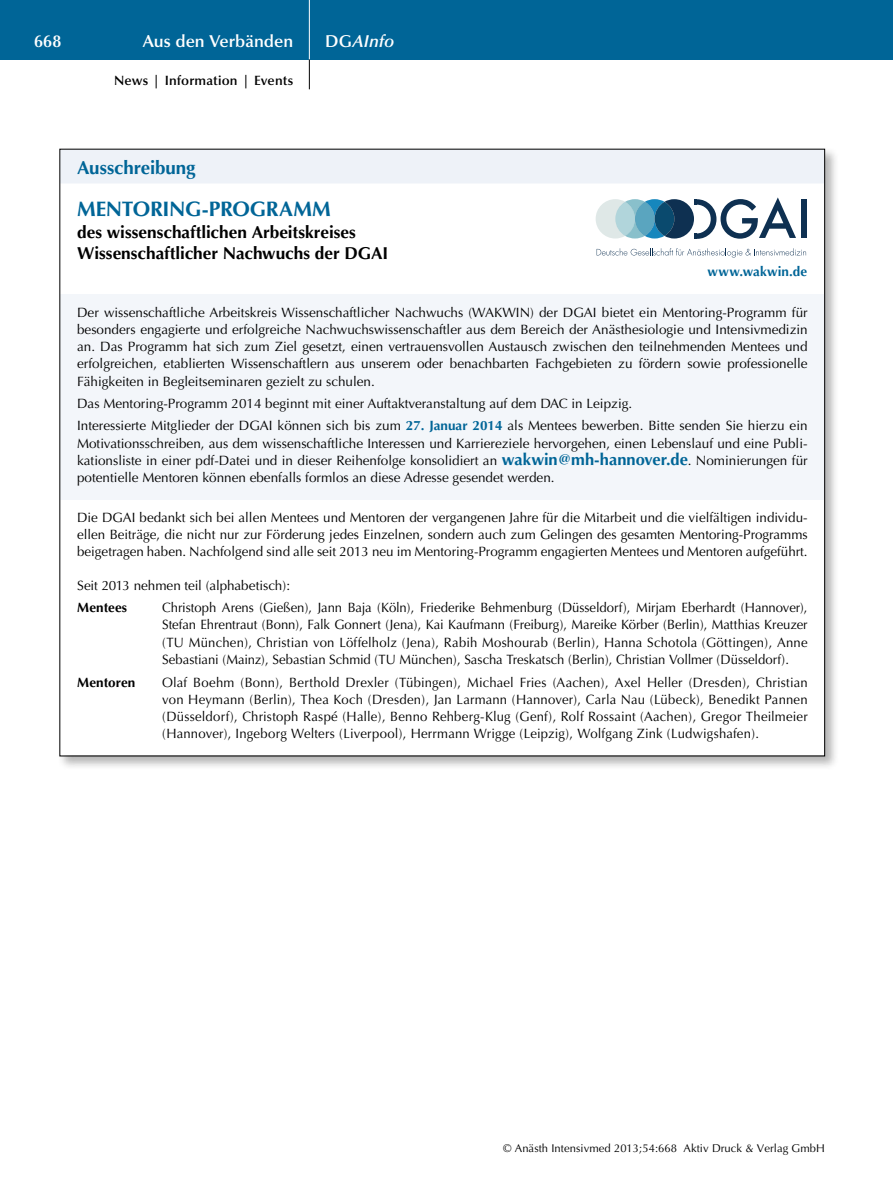
<style>
.page{position:relative;width:893px;height:1191px;background:#fff}
.page>*{position:absolute;margin:0;border:0;box-sizing:border-box;transform-origin:0 0}
.t1{font:700 21px "Optima";letter-spacing:-.015em;color:#006597}
.t2{font:700 18.75px "Optima";letter-spacing:-.005em;color:#006597}
.t3{font:700 17.25px/21px "Optima";color:#000}
.t4{font:600 17.25px "Optima";color:#fff}
.t5{font:italic 600 17.25px "Optima";color:#fff}
.t6{font:13.5px/17.2px "Optima";color:#000;text-align:justify}
.t7{font:600 13.5px "Optima";letter-spacing:.01em;color:#000}
.t8{font:700 13.5px "Optima";letter-spacing:.015em;color:#000}
.t9{font:700 13.5px "Optima";letter-spacing:.01em;color:#006597}
.t10{font:11.25px "Optima";letter-spacing:.005em;color:#000}
.s1{font-style:normal}
.s2{font-weight:700;color:#006597}
.s3{font-weight:700;font-size:16.5px;color:#006597}
</style>
<div class="page">
<div style="left:0;top:0;width:893px;height:60px;background:#006597"></div>
<hr style="left:309px;top:0;width:1px;height:60px;background:#fff">
<svg style="left:309px;top:60px;width:1px;height:29px"></svg>
<div style="left:57px;top:147px;width:782px;height:623px;background:#000;opacity:.3"></div>
<div style="left:60px;top:149px;width:765px;height:34px;background:#eef2f8"></div>
<svg style="left:62px;top:183px;width:761px;height:571px"></svg>
<div style="left:60px;top:294px;width:765px;height:205px;background:#f3f6fa"></div>
<div style="left:801px;top:200px;width:6px;height:38px;background:#0e3051"></div>
<svg style="left:597px;top:248px;width:209px;height:10px"></svg>
<svg style="left:596px;top:197px;width:200px;height:42px"></svg>
<p class="t4" style="left:34px;top:31px;width:29px">668</p>
<p class="t4" style="left:143px;top:31px;width:152px">Aus den Verbänden</p>
<p class="t5" style="left:325px;top:31px;width:71px"><span class="s1">DG</span>AInfo</p>
<p class="t7" style="left:114px;top:73px;width:181px">News | Information | Events</p>
<h2 class="t2" style="left:77px;top:156px;width:120px">Ausschreibung</h2>
<h1 class="t1" style="left:77px;top:196px;width:221px">Mentoring-Programm</h1>
<p class="t3" style="left:77px;top:222px;width:310px">des wissenschaftlichen Arbeitskreises<br>Wissenschaftlicher Nachwuchs der DGAI</p>
<p class="t9" style="left:708px;top:263px;width:101px">www.wakwin.de</p>
<p class="t6" style="left:77px;top:304px;width:732px">Der wissenschaftliche Arbeitskreis Wissenschaftlicher Nachwuchs (WAKWIN) der DGAI bietet ein Mentoring-Programm für besonders engagierte und erfolgreiche Nachwuchswissenschaftler aus dem Bereich der Anästhesiologie und Intensivmedizin an. Das Programm hat sich zum Ziel gesetzt, einen vertrauensvollen Austausch zwischen den teilnehmenden Mentees und erfolgreichen, etablierten Wissenschaftlern aus unserem oder benachbarten Fachgebieten zu fördern sowie professionelle Fähigkeiten in Begleitseminaren gezielt zu schulen.</p>
<p class="t6" style="left:77px;top:392px;width:732px;line-height:22.4px">Das Mentoring-Programm 2014 beginnt mit einer Auftaktveranstaltung auf dem DAC in Leipzig.<br>Interessierte Mitglieder der DGAI können sich bis zum <span class="s2">27. Januar 2014</span> als Mentees bewerben. Bitte senden Sie hierzu ein</p>
<p class="t6" style="left:77px;top:435px;width:732px">Motivationsschreiben, aus dem wissenschaftliche Interessen und Karriereziele hervorgehen, einen Lebenslauf und eine Publi&shy;kationsliste in einer pdf-Datei und in dieser Reihenfolge konsolidiert an <span class="s3">wakwin@mh-hannover.de</span>. Nominierungen für potentielle Mentoren können ebenfalls formlos an diese Adresse gesendet werden.</p>
<p class="t6" style="left:77px;top:509px;width:732px">Die DGAI bedankt sich bei allen Mentees und Mentoren der vergangenen Jahre für die Mitarbeit und die vielfältigen individu&shy;ellen Beiträge, die nicht nur zur Förderung jedes Einzelnen, sondern auch zum Gelingen des gesamten Mentoring-Programms beigetragen haben. Nachfolgend sind alle seit 2013 neu im Mentoring-Programm engagierten Mentees und Mentoren aufgeführt.</p>
<p class="t6" style="left:77px;top:576px;width:215px">Seit 2013 nehmen teil (alphabetisch):</p>
<p class="t8" style="left:77px;top:600px;width:52px">Mentees</p>
<p class="t6" style="left:162px;top:599px;width:647px">Christoph Arens (Gießen), Jann Baja (Köln), Friederike Behmenburg (Düsseldorf), Mirjam Eberhardt (Hannover), Stefan Ehrentraut (Bonn), Falk Gonnert (Jena), Kai Kaufmann (Freiburg), Mareike Körber (Berlin), Matthias Kreuzer (TU München), Christian von Löffelholz (Jena), Rabih Moshourab (Berlin), Hanna Schotola (Göttingen), Anne Sebastiani (Mainz), Sebastian Schmid (TU München), Sascha Treskatsch (Berlin), Christian Vollmer (Düsseldorf).</p>
<p class="t8" style="left:77px;top:674px;width:60px">Mentoren</p>
<p class="t6" style="left:162px;top:673px;width:647px">Olaf Boehm (Bonn), Berthold Drexler (Tübingen), Michael Fries (Aachen), Axel Heller (Dresden), Christian von Heymann (Berlin), Thea Koch (Dresden), Jan Larmann (Hannover), Carla Nau (Lübeck), Benedikt Pannen (Düsseldorf), Christoph Raspé (Halle), Benno Rehberg-Klug (Genf), Rolf Rossaint (Aachen), Gregor Theilmeier (Hannover), Ingeborg Welters (Liverpool), Herrmann Wrigge (Leipzig), Wolfgang Zink (Ludwigshafen).</p>
<p class="t10" style="left:503px;top:1142px;width:323px">© Anästh Intensivmed 2013;54:668 Aktiv Druck &amp; Verlag GmbH</p>
</div>
